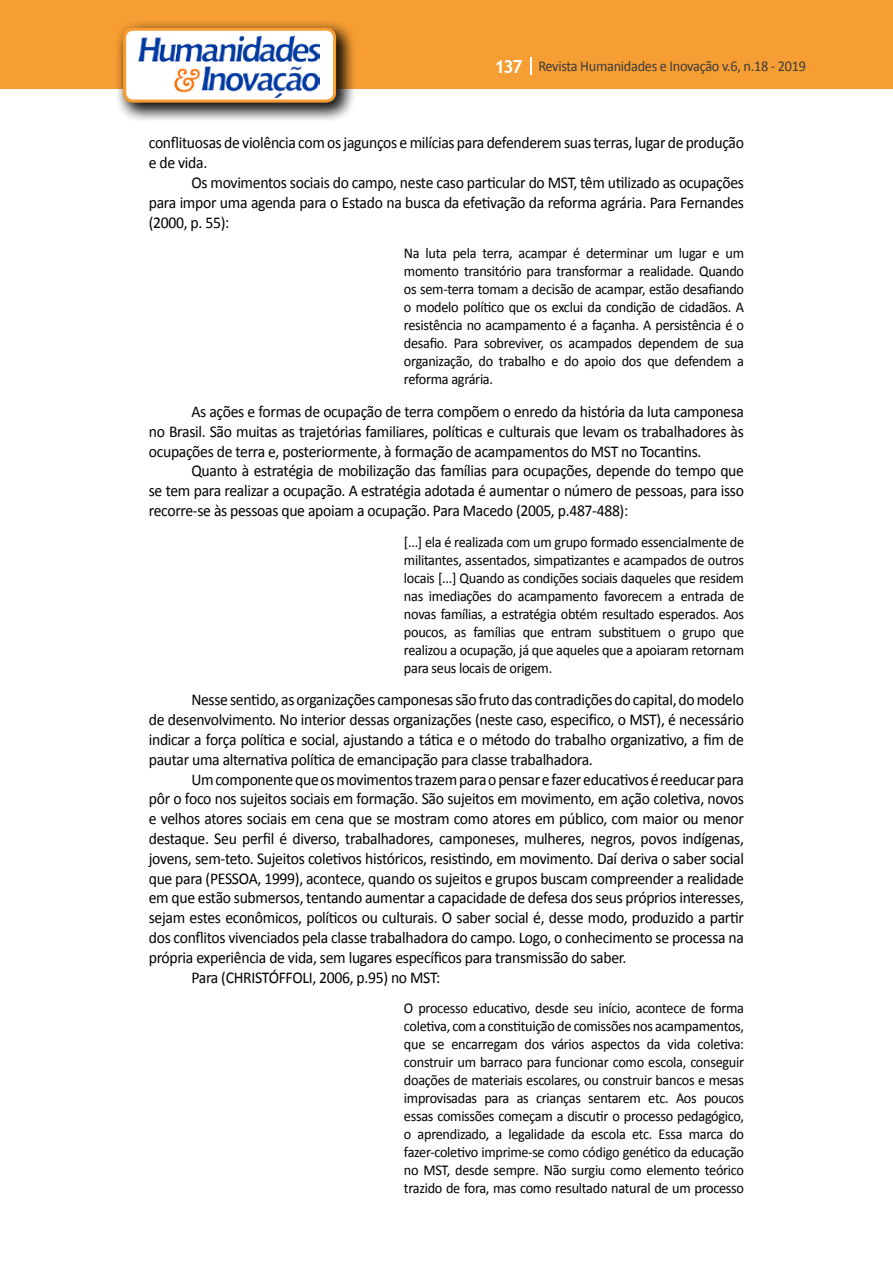
<style>
.page{position:relative;width:893px;height:1263px;background:#fff}
.page>*{position:absolute;margin:0;border:0;box-sizing:border-box;transform-origin:0 0}
.t1{font:16.5px/19.8px "Calibri";letter-spacing:-.02em;color:#000;text-align:justify;scale:.95 1}
.t2{font:15px/18px "Calibri";letter-spacing:-.02em;color:#000;text-align:justify;scale:.95 1}
.t3{font:15px "Calibri";letter-spacing:-.02em;color:#3c3c3b;scale:.95 1}
.s1{font-family:"Trebuchet MS";font-weight:700;font-size:18px;color:#fff}
</style>
<div class="page">
<div style="left:0;top:0;width:893px;height:88px;background:#f69e34"></div>
<svg style="left:530px;top:57px;width:2px;height:18px"></svg>
<div style="left:115px;top:19px;width:241px;height:104px;background:#000;opacity:.75"></div>
<div style="left:125px;top:29px;width:210px;height:72px;background:#fff;border-radius:9px"></div>
<img style="left:138px;top:35px;width:181px;height:62px">
<div style="left:123px;top:28px;width:213px;height:75px;border:3px solid #f69e34;border-radius:9px"></div>
<p class="t3" style="left:495px;top:57px;width:329px"><span class="s1">137</span> Revista Humanidades e Inovação v.6, n.18 - 2019</p>
<p class="t1" style="left:149px;top:133px;width:628px">conflituosas de violência com os jagunços e milícias para defenderem suas terras, lugar de produção e de vida.</p>
<p class="t1" style="left:149px;top:173px;width:628px;text-indent:43px">Os movimentos sociais do campo, neste caso particular do MST, têm utilizado as ocupações para impor uma agenda para o Estado na busca da efetivação da reforma agrária. Para Fernandes (2000, p. 55):</p>
<p class="t2" style="left:404px;top:244px;width:360px">Na luta pela terra, acampar é determinar um lugar e um momento transitório para transformar a realidade. Quando os sem-terra tomam a decisão de acampar, estão desafiando o modelo político que os exclui da condição de cidadãos. A resistência no acampamento é a façanha. A persistência é o desafio. Para sobreviver, os acampados dependem de sua organização, do trabalho e do apoio dos que defendem a reforma agrária.</p>
<p class="t1" style="left:149px;top:402px;width:628px;text-indent:43px">As ações e formas de ocupação de terra compõem o enredo da história da luta camponesa no Brasil. São muitas as trajetórias familiares, políticas e culturais que levam os trabalhadores às ocupações de terra e, posteriormente, à formação de acampamentos do MST no Tocantins.</p>
<p class="t1" style="left:149px;top:461px;width:628px;text-indent:43px">Quanto à estratégia de mobilização das famílias para ocupações, depende do tempo que se tem para realizar a ocupação. A estratégia adotada é aumentar o número de pessoas, para isso recorre-se às pessoas que apoiam a ocupação. Para Macedo (2005, p.487-488):</p>
<p class="t2" style="left:404px;top:533px;width:360px">[...] ela é realizada com um grupo formado essencialmente de militantes, assentados, simpatizantes e acampados de outros locais [...] Quando as condições sociais daqueles que residem nas imediações do acampamento favorecem a entrada de novas famílias, a estratégia obtém resultado esperados. Aos poucos, as famílias que entram substituem o grupo que realizou a ocupação, já que aqueles que a apoiaram retornam para seus locais de origem.</p>
<p class="t1" style="left:149px;top:690px;width:628px;text-indent:43px">Nesse sentido, as organizações camponesas são fruto das contradições do capital, do modelo de desenvolvimento. No interior dessas organizações (neste caso, especifico, o MST), é necessário indicar a força política e social, ajustando a tática e o método do trabalho organizativo, a fim de pautar uma alternativa política de emancipação para classe trabalhadora.</p>
<p class="t1" style="left:191px;top:769px;width:583px">Um componente que os movimentos trazem para o pensar e fazer educativos é reeducar para</p>
<p class="t1" style="left:149px;top:789px;width:628px">pôr o foco nos sujeitos sociais em formação. São sujeitos em movimento, em ação coletiva, novos</p>
<p class="t1" style="left:149px;top:809px;width:628px">e velhos atores sociais em cena que se mostram como atores em público, com maior ou menor</p>
<p class="t1" style="left:149px;top:829px;width:628px">destaque. Seu perfil é diverso, trabalhadores, camponeses, mulheres, negros, povos indígenas,</p>
<p class="t1" style="left:149px;top:848px;width:628px">jovens, sem-teto. Sujeitos coletivos históricos, resistindo, em movimento. Daí deriva o saber social</p>
<p class="t1" style="left:149px;top:868px;width:628px">que para (PESSOA, 1999), acontece, quando os sujeitos e grupos buscam compreender a realidade</p>
<p class="t1" style="left:149px;top:888px;width:628px">em que estão submersos, tentando aumentar a capacidade de defesa dos seus próprios interesses,</p>
<p class="t1" style="left:149px;top:908px;width:628px">sejam estes econômicos, políticos ou culturais. O saber social é, desse modo, produzido a partir</p>
<p class="t1" style="left:149px;top:928px;width:628px">dos conflitos vivenciados pela classe trabalhadora do campo. Logo, o conhecimento se processa na</p>
<p class="t1" style="left:149px;top:947px;width:504px">própria experiência de vida, sem lugares específicos para transmissão do saber.</p>
<p class="t1" style="left:191px;top:967px;width:264px">Para (CHRISTÓFFOLI, 2006, p.95) no MST:</p>
<p class="t2" style="left:404px;top:999px;width:360px">O processo educativo, desde seu início, acontece de forma coletiva, com a constituição de comissões nos acampamentos, que se encarregam dos vários aspectos da vida coletiva: construir um barraco para funcionar como escola, conseguir doações de materiais escolares, ou construir bancos e mesas improvisadas para as crianças sentarem etc. Aos poucos essas comissões começam a discutir o processo pedagógico, o aprendizado, a legalidade da escola etc. Essa marca do fazer-coletivo imprime-se como código genético da educação no MST, desde sempre. Não surgiu como elemento teórico trazido de fora, mas como resultado natural de um processo</p>
</div>
